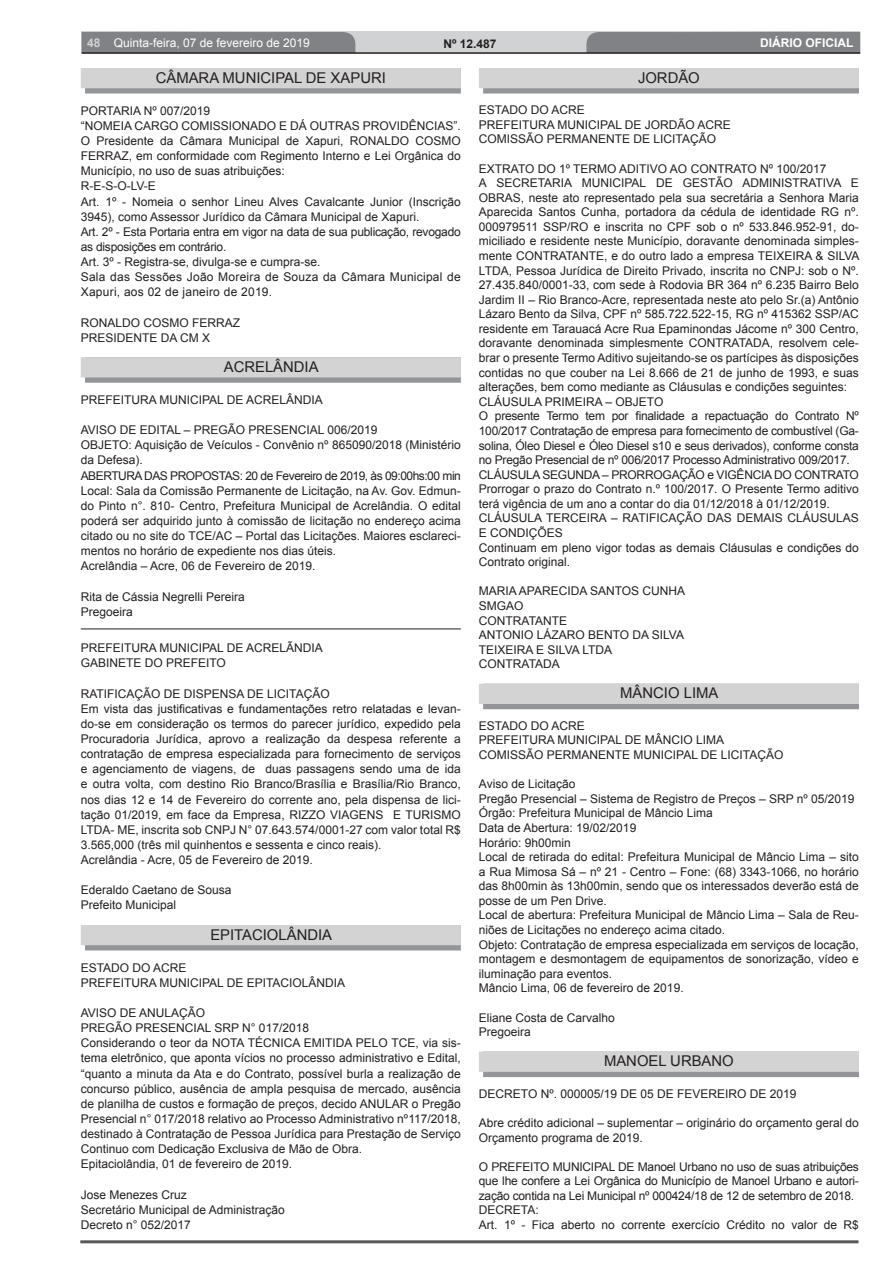
<style>
.page{position:relative;width:893px;height:1263px;background:#fff}
.page>*{position:absolute;margin:0;border:0;box-sizing:border-box;transform-origin:0 0}
.t1{font:14.85px "Arial";color:#231f20}
.t2{font:12px/14.5px "Arial";color:#231f20}
.t3{font:12px/14.5px "Arial";letter-spacing:-.02em;color:#231f20}
.t4{font:12px "Arial";color:#fff}
.t5{font:700 12px "Arial";color:#fff}
.t6{font:700 12px "Arial";color:#231f20}
.s1{font-weight:700;color:#d1d2d4}
</style>
<div class="page">
<div style="left:82px;top:31px;width:778px;height:21px;background:#d1d2d4"></div>
<svg style="left:82px;top:32px;width:778px;height:20px"></svg>
<hr style="left:82px;top:52px;width:778px;height:2px;background:#231f20">
<hr style="left:80px;top:1240px;width:778px;height:3px;background:#57585a">
<div style="left:85px;top:68px;width:376px;height:26px;background:linear-gradient(to right,#999b9d,#999b9d)"></div>
<div style="left:81px;top:68px;width:380px;height:20px;background:#d3d3d4"></div>
<svg style="left:85px;top:377px;width:376px;height:6px;background:#9c9ea1"></svg>
<div style="left:81px;top:357px;width:380px;height:20px;background:#d3d3d4"></div>
<hr style="left:81px;top:628px;width:380px;height:1px;background:#231f20">
<div style="left:85px;top:925px;width:376px;height:25px;background:linear-gradient(to right,#9b9c9f,#9a9c9f)"></div>
<div style="left:81px;top:925px;width:380px;height:20px;background:#d3d3d4"></div>
<div style="left:483px;top:68px;width:376px;height:26px;background:linear-gradient(to right,#999b9d,#999b9d)"></div>
<div style="left:479px;top:68px;width:380px;height:20px;background:#d3d3d4"></div>
<div style="left:483px;top:684px;width:376px;height:25px;background:#939598"></div>
<div style="left:479px;top:684px;width:380px;height:20px;background:#d3d3d4"></div>
<div style="left:483px;top:1051px;width:376px;height:26px;background:#939598"></div>
<div style="left:479px;top:1051px;width:380px;height:21px;background:#d3d3d4"></div>
<p class="t4" style="left:87px;top:35px;width:224px"><span class="s1">48</span> Quinta-feira, 07 de fevereiro de 2019</p>
<p class="t6" style="left:443px;top:35px;width:55px">Nº 12.487</p>
<p class="t5" style="left:760px;top:35px;width:100px">DIÁRIO OFICIAL<sup>48</sup></p>
<p class="t1" style="left:156px;top:68px;width:232px">CÂMARA MUNICIPAL DE XAPURI</p>
<p class="t2" style="left:81px;top:103px;width:382px;line-height:15.1px">PORTARIA Nº 007/2019<br>“NOMEIA CARGO COMISSIONADO E DÁ OUTRAS PROVIDÊNCIAS”.<br>O Presidente da Câmara Municipal de Xapuri, RONALDO COSMO FERRAZ, em conformidade com Regimento Interno e Lei Orgânica do Município, no uso de suas atribuições:<br>R-E-S-O-LV-E<br>Art. 1º - Nomeia o senhor Lineu Alves Cavalcante Junior (Inscrição 3945), como Assessor Jurídico da Câmara Municipal de Xapuri.<br>Art. 2º - Esta Portaria entra em vigor na data de sua publicação, revogado as disposições em contrário.<br>Art. 3º - Registra-se, divulga-se e cumpra-se.<br>Sala das Sessões João Moreira de Souza da Câmara Municipal de Xapuri, aos 02 de janeiro de 2019.</p>
<p class="t2" style="left:81px;top:315px;width:161px;line-height:15.1px">RONALDO COSMO FERRAZ<br>PRESIDENTE DA CM X</p>
<p class="t1" style="left:224px;top:357px;width:96px">ACRELÂNDIA</p>
<p class="t2" style="left:81px;top:392px;width:244px">PREFEITURA MUNICIPAL DE ACRELÂNDIA</p>
<p class="t2" style="left:81px;top:422px;width:382px;line-height:15.1px">AVISO DE EDITAL – PREGÃO PRESENCIAL 006/2019<br>OBJETO: Aquisição de Veículos - Convênio nº 865090/2018 (Ministério da Defesa).<br>ABERTURA DAS PROPOSTAS: 20 de Fevereiro de 2019, às 09:00hs:00 min Local: Sala da Comissão Permanente de Licitação, na Av. Gov. Edmun&shy;do Pinto n°. 810- Centro, Prefeitura Municipal de Acrelândia. O edital poderá ser adquirido junto à comissão de licitação no endereço acima citado ou no site do TCE/AC – Portal das Licitações. Maiores esclareci&shy;mentos no horário de expediente nos dias úteis.<br>Acrelândia – Acre, 06 de Fevereiro de 2019.</p>
<p class="t2" style="left:81px;top:589px;width:166px;line-height:15.1px">Rita de Cássia Negrelli Pereira<br>Pregoeira</p>
<p class="t2" style="left:81px;top:640px;width:244px;line-height:15.1px">PREFEITURA MUNICIPAL DE ACRELÃNDIA<br>GABINETE DO PREFEITO</p>
<p class="t2" style="left:81px;top:686px;width:382px;line-height:15.1px">RATIFICAÇÃO DE DISPENSA DE LICITAÇÃO<br>Em vista das justificativas e fundamentações retro relatadas e levan&shy;do-se em consideração os termos do parecer jurídico, expedido pela Procuradoria Jurídica, aprovo a realização da despesa referente a contratação de empresa especializada para fornecimento de serviços e agenciamento de viagens, de duas passagens sendo uma de ida e outra volta, com destino Rio Branco/Brasília e Brasília/Rio Branco, nos dias 12 e 14 de Fevereiro do corrente ano, pela dispensa de lici&shy;tação 01/2019, em face da Empresa, RIZZO VIAGENS E TURISMO LTDA- ME, inscrita sob CNPJ N° 07. 643. 574/0001-27 com valor total R$</p>
<p class="t2" style="left:81px;top:837px;width:300px;line-height:15.1px">3. 565,000 (três mil quinhentos e sessenta e cinco reais).<br>Acrelândia - Acre, 05 de Fevereiro de 2019.</p>
<p class="t2" style="left:81px;top:883px;width:152px;line-height:15.1px">Ederaldo Caetano de Sousa<br>Prefeito Municipal</p>
<p class="t1" style="left:210px;top:925px;width:123px">EPITACIOLÂNDIA</p>
<p class="t2" style="left:81px;top:960px;width:266px;line-height:15.1px">ESTADO DO ACRE<br>PREFEITURA MUNICIPAL DE EPITACIOLÂNDIA</p>
<p class="t2" style="left:81px;top:1005px;width:382px;line-height:15.1px">AVISO DE ANULAÇÃO<br>PREGÃO PRESENCIAL SRP N° 017/2018<br>Considerando o teor da NOTA TÉCNICA EMITIDA PELO TCE, via sis&shy;tema eletrônico, que aponta vícios no processo administrativo e Edital, “quanto a minuta da Ata e do Contrato, possível burla a realização de concurso público, ausência de ampla pesquisa de mercado, ausência de planilha de custos e formação de preços, decido ANULAR o Pregão Presencial n° 017/2018 relativo ao Processo Administrativo nº117/2018, destinado à Contratação de Pessoa Jurídica para Prestação de Serviço Continuo com Dedicação Exclusiva de Mão de Obra.<br>Epitaciolândia, 01 de fevereiro de 2019.</p>
<p class="t2" style="left:81px;top:1187px;width:206px;line-height:15.1px">Jose Menezes Cruz<br>Secretário Municipal de Administração<br>Decreto n° 052/2017</p>
<p class="t1" style="left:638px;top:68px;width:63px">JORDÃO</p>
<p class="t2" style="left:479px;top:103px;width:254px">ESTADO DO ACRE<br>PREFEITURA MUNICIPAL DE JORDÃO ACRE<br>COMISSÃO PERMANENTE DE LICITAÇÃO</p>
<p class="t2" style="left:479px;top:161px;width:382px">EXTRATO DO 1º TERMO ADITIVO AO CONTRATO Nº 100/2017<br>A SECRETARIA MUNICIPAL DE GESTÃO ADMINISTRATIVA E OBRAS, neste ato representado pela sua secretária a Senhora Maria Aparecida Santos Cunha, portadora da cédula de identidade RG nº.<br>000979511 SSP/RO e inscrita no CPF sob o nº 533. 846. 952-91, do&shy;miciliado e residente neste Município, doravante denominada simples&shy;mente CONTRATANTE, e do outro lado a empresa TEIXEIRA &amp; SILVA LTDA, Pessoa Jurídica de Direito Privado, inscrita no CNPJ: sob o Nº.<br>27.435. 840/0001-33, com sede à Rodovia BR 364 nº 6.235 Bairro Belo Jardim II – Rio Branco-Acre, representada neste ato pelo Sr. (a) Antônio Lázaro Bento da Silva, CPF nº 585. 722. 522-15, RG nº 415362 SSP/AC residente em Tarauacá Acre Rua Epaminondas Jácome nº 300 Centro, doravante denominada simplesmente CONTRATADA, resolvem cele&shy;brar o presente Termo Aditivo sujeitando-se os partícipes às disposições contidas no que couber na Lei 8.666 de 21 de junho de 1993, e suas alterações, bem como mediante as Cláusulas e condições seguintes:<br>CLÁUSULA PRIMEIRA – OBJETO<br>O presente Termo tem por finalidade a repactuação do Contrato Nº 100/2017 Contratação de empresa para fornecimento de combustível (Ga&shy;solina, Óleo Diesel e Óleo Diesel s10 e seus derivados), conforme consta no Pregão Presencial de nº 006/2017 Processo Administrativo 009/2017.<br>CLÁUSULA SEGUNDA – PRORROGAÇÃO e VIGÊNCIA DO CONTRATO Prorrogar o prazo do Contrato n.º 100/2017. O Presente Termo aditivo terá vigência de um ano a contar do dia 01/12/2018 à 01/12/2019.<br>CLÁUSULA TERCEIRA – RATIFICAÇÃO DAS DEMAIS CLÁUSULAS E CONDIÇÕES<br>Continuam em pleno vigor todas as demais Cláusulas e condições do Contrato original.</p>
<p class="t2" style="left:479px;top:584px;width:208px">MARIA APARECIDA SANTOS CUNHA<br>SMGAO<br>CONTRATANTE<br>ANTONIO LÁZARO BENTO DA SILVA<br>TEIXEIRA E SILVA LTDA<br>CONTRATADA</p>
<p class="t1" style="left:620px;top:683px;width:100px">MÂNCIO LIMA</p>
<p class="t2" style="left:479px;top:718px;width:306px">ESTADO DO ACRE<br>PREFEITURA MUNICIPAL DE MÂNCIO LIMA<br>COMISSÃO PERMANENTE MUNICIPAL DE LICITAÇÃO</p>
<p class="t2" style="left:479px;top:777px;width:382px">Aviso de Licitação<br>Pregão Presencial – Sistema de Registro de Preços – SRP nº 05/2019<br>Órgão: Prefeitura Municipal de Mâncio Lima<br>Data de Abertura: 19/02/2019<br>Horário: 9h00min<br>Local de retirada do edital: Prefeitura Municipal de Mâncio Lima – sito a Rua Mimosa Sá – nº 21 - Centro – Fone: (68) 3343-1066, no horário das 8h00min às 13h00min, sendo que os interessados deverão está de posse de um Pen Drive.<br>Local de abertura: Prefeitura Municipal de Mâncio Lima – Sala de Reu&shy;niões de Licitações no endereço acima citado.<br>Objeto: Contratação de empresa especializada em serviços de locação, montagem e desmontagem de equipamentos de sonorização, vídeo e iluminação para eventos.<br>Mâncio Lima, 06 de fevereiro de 2019.</p>
<p class="t2" style="left:479px;top:1010px;width:138px">Eliane Costa de Carvalho<br>Pregoeira</p>
<p class="t1" style="left:604px;top:1051px;width:131px">MANOEL URBANO</p>
<p class="t2" style="left:479px;top:1086px;width:319px">DECRETO Nº. 000005/19 DE 05 DE FEVEREIRO DE 2019</p>
<p class="t2" style="left:479px;top:1115px;width:382px">Abre crédito adicional – suplementar – originário do orçamento geral do<br>Orçamento programa de 2019.</p>
<p class="t3" style="left:479px;top:1159px;width:382px">O PREFEITO MUNICIPAL DE Manoel Urbano no uso de suas atribuições que lhe confere a Lei Orgânica do Município de Manoel Urbano e autori&shy;zação contida na Lei Municipal nº 000424/18 de 12 de setembro de 2018.<br>DECRETA:<br>Art. 1º - Fica aberto no corrente exercício Crédito no valor de R$</p>
</div>
